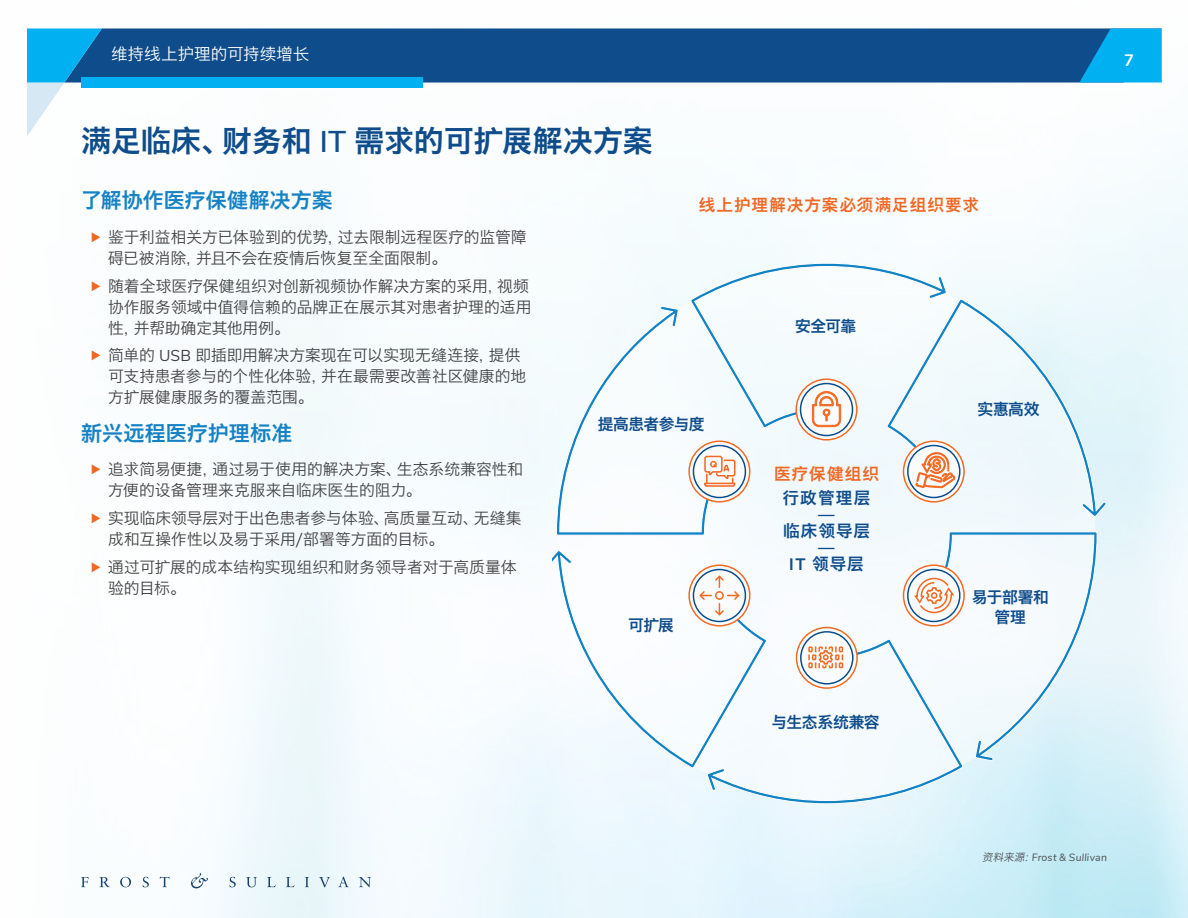
<style>
.page{position:relative;width:1188px;height:918px;background:#fff}
.page>*{position:absolute;margin:0;border:0;box-sizing:border-box;transform-origin:0 0}
.t1{font:30px "Hiragino Sans GB W6";letter-spacing:-.005em;color:#0e4c8b}
.t2{font:21px "Hiragino Sans GB W6";letter-spacing:.005em;color:#1582c5}
.t3{font:16.5px "Hiragino Sans GB W6";letter-spacing:.07em;color:#f26722}
.t4{font:16.5px "Hiragino Sans GB W6";letter-spacing:.07em;color:#0e4c8b}
.t5{font:16.5px "Hiragino Sans GB W3";letter-spacing:.01em;color:#fff}
.t6{font:700 16.5px "Nunito Sans";color:#0e4c8b}
.t7{font:700 16.5px "Nunito Sans";color:#fff}
.t8{font:15.75px/21px "Hiragino Sans GB W3";color:#414142}
.t9{font:15.75px/19.5px "Hiragino Sans GB W6";letter-spacing:-.025em;color:#0e4c8b;text-align:center}
.t10{font:italic 10.5px "Nunito Sans";letter-spacing:.02em;color:#4d4d4f}
.s1{font-family:"Nunito Sans";font-weight:600}
.s2{font-family:"Nunito Sans"}
.s3{font-family:"Nunito Sans";font-weight:700}
.s4{font-family:"Hiragino Sans GB W3"}
</style>
<div class="page">
<div style="left:0;top:0;width:723px;height:918px;background:linear-gradient(to right,#fefefe,#eaf7fe)"></div>
<div style="left:0;top:0;width:1188px;height:492px;background:#fff"></div>
<div style="left:102px;top:28px;width:1060px;height:54px;background:#0e4c8b"></div>
<div style="left:81px;top:77px;width:341px;height:11px;background:#00b0f0"></div>
<svg style="left:27px;top:28px;width:75px;height:108px"></svg>
<svg style="left:1079px;top:29px;width:83px;height:54px"></svg>
<svg style="left:81px;top:877px;width:8px;height:10px"></svg>
<svg style="left:100px;top:877px;width:10px;height:10px"></svg>
<svg style="left:120px;top:877px;width:11px;height:10px"></svg>
<svg style="left:143px;top:877px;width:6px;height:10px"></svg>
<svg style="left:160px;top:877px;width:9px;height:10px"></svg>
<svg style="left:229px;top:877px;width:7px;height:10px"></svg>
<svg style="left:246px;top:877px;width:11px;height:10px"></svg>
<svg style="left:267px;top:877px;width:9px;height:10px"></svg>
<svg style="left:286px;top:877px;width:9px;height:10px"></svg>
<svg style="left:305px;top:877px;width:4px;height:10px"></svg>
<svg style="left:319px;top:877px;width:11px;height:10px"></svg>
<svg style="left:338px;top:877px;width:11px;height:10px"></svg>
<svg style="left:359px;top:877px;width:12px;height:10px"></svg>
<svg style="left:191px;top:873px;width:17px;height:15px"></svg>
<div style="left:559px;top:265px;width:536px;height:536px;background:#f4fafd;border-radius:50%"></div>
<svg style="left:690px;top:263px;width:257px;height:176px"></svg>
<svg style="left:556px;top:306px;width:199px;height:230px"></svg>
<svg style="left:553px;top:550px;width:198px;height:218px"></svg>
<svg style="left:707px;top:626px;width:256px;height:178px"></svg>
<svg style="left:899px;top:531px;width:199px;height:230px"></svg>
<svg style="left:887px;top:298px;width:220px;height:219px"></svg>
<svg style="left:689px;top:565px;width:61px;height:61px"></svg>
<div style="left:688px;top:564px;width:62px;height:63px;border:1px solid #f26a23;border-radius:50%"></div>
<svg style="left:693px;top:570px;width:52px;height:51px"></svg>
<div style="left:693px;top:569px;width:53px;height:53px;border:1px solid #084d8c;border-radius:50%"></div>
<svg style="left:689px;top:441px;width:61px;height:61px"></svg>
<div style="left:688px;top:440px;width:62px;height:63px;border:1px solid #f26a23;border-radius:50%"></div>
<div style="left:693px;top:446px;width:52px;height:52px;background:#fafbfc;border-radius:50%"></div>
<div style="left:693px;top:445px;width:53px;height:53px;border:1px solid #084d8c;border-radius:50%"></div>
<svg style="left:796px;top:379px;width:61px;height:61px"></svg>
<div style="left:795px;top:379px;width:63px;height:62px;border:1px solid #f26a23;border-radius:50%"></div>
<svg style="left:801px;top:384px;width:52px;height:52px"></svg>
<div style="left:800px;top:383px;width:53px;height:53px;border:1px solid #084d8c;border-radius:50%"></div>
<svg style="left:904px;top:441px;width:60px;height:61px"></svg>
<div style="left:903px;top:440px;width:62px;height:63px;border:1px solid #f26a23;border-radius:50%"></div>
<svg style="left:908px;top:446px;width:52px;height:52px"></svg>
<div style="left:907px;top:445px;width:54px;height:53px;border:1px solid #084d8c;border-radius:50%"></div>
<svg style="left:904px;top:565px;width:60px;height:61px"></svg>
<div style="left:903px;top:564px;width:62px;height:63px;border:1px solid #f26a23;border-radius:50%"></div>
<svg style="left:908px;top:570px;width:52px;height:51px"></svg>
<div style="left:907px;top:569px;width:54px;height:53px;border:1px solid #084d8c;border-radius:50%"></div>
<svg style="left:797px;top:628px;width:60px;height:60px"></svg>
<div style="left:796px;top:627px;width:62px;height:62px;border:1px solid #f26a23;border-radius:50%"></div>
<div style="left:801px;top:632px;width:52px;height:52px;background:#fafbfc;border-radius:50%"></div>
<div style="left:800px;top:631px;width:54px;height:54px;border:1px solid #084d8c;border-radius:50%"></div>
<svg style="left:812px;top:391px;width:29px;height:36px"></svg>
<svg style="left:916px;top:453px;width:39px;height:35px"></svg>
<svg style="left:913px;top:577px;width:43px;height:37px"></svg>
<div style="left:931px;top:592px;width:7px;height:7px;border:2px solid #f26a23;border-radius:50%"></div>
<svg style="left:808px;top:646px;width:35px;height:23px"></svg>
<svg style="left:698px;top:574px;width:43px;height:43px"></svg>
<svg style="left:704px;top:455px;width:32px;height:32px"></svg>
<svg style="left:92px;top:513px;width:8px;height:10px"></svg>
<svg style="left:92px;top:562px;width:8px;height:10px"></svg>
<p class="t5" style="left:111px;top:44px;width:200px">维持线上护理的可持续增长</p>
<p class="t7" style="left:1124px;top:48px;width:11px">7</p>
<h1 class="t1" style="left:81px;top:121px;width:573px">满足临床、财务和 <span class="s1">IT</span> 需求的可扩展解决方案</h1>
<h2 class="t2" style="left:81px;top:187px;width:253px">了解协作医疗保健解决方案</h2>
<p class="t8" style="left:108px;top:226px;width:420px">鉴于利益相关方已体验到的优势，过去限制远程医疗的监管障碍已被消除，并且不会在疫情后恢复至全面限制。</p>
<p class="t8" style="left:108px;top:275px;width:425px">随着全球医疗保健组织对创新视频协作解决方案的采用，视频协作服务领域中值得信赖的品牌正在展示其对患者护理的适用性，并帮助确定其他用例。</p>
<p class="t8" style="left:108px;top:345px;width:420px">简单的 <span class="s2">USB</span> 即插即用解决方案现在可以实现无缝连接，提供可支持患者参与的个性化体验，并在最需要改善社区健康的地方扩展健康服务的覆盖范围。</p>
<h2 class="t2" style="left:81px;top:419px;width:213px">新兴远程医疗护理标准</h2>
<p class="t8" style="left:108px;top:459px;width:417px">追求简易便捷，通过易于使用的解决方案、生态系统兼容性和方便的设备管理来克服来自临床医生的阻力。</p>
<p class="t8" style="left:108px;top:508px;width:415px">实现临床领导层对于出色患者参与体验、高质量互动、无缝集成和互操作性以及易于采用/部署等方面的目标。</p>
<p class="t8" style="left:108px;top:556px;width:410px">通过可扩展的成本结构实现组织和财务领导者对于高质量体验的目标。</p>
<p class="t3" style="left:699px;top:194px;width:281px">线上护理解决方案必须满足组织要求</p>
<p class="t9" style="left:795px;top:315px;width:63px">安全可靠</p>
<p class="t9" style="left:978px;top:399px;width:63px">实惠高效</p>
<p class="t9" style="left:598px;top:414px;width:108px">提高患者参与度</p>
<p class="t3" style="left:774px;top:463px;width:106px">医疗保健组织</p>
<p class="t4" style="left:783px;top:487px;width:89px">行政管理层</p>
<p class="t6" style="left:818px;top:502px;width:18px">—</p>
<p class="t4" style="left:783px;top:520px;width:88px">临床领导层</p>
<p class="t6" style="left:818px;top:535px;width:18px">—</p>
<p class="t4" style="left:789px;top:553px;width:76px"><span class="s3">IT</span> 领导层</p>
<p class="t9" style="left:972px;top:587px;width:79px">易于部署和管理</p>
<p class="t9" style="left:628px;top:614px;width:47px">可扩展</p>
<p class="t9" style="left:772px;top:711px;width:109px">与生态系统兼容</p>
<p class="t10" style="left:982px;top:850px;width:126px"><span class="s4">资料来源：</span>Frost &amp; Sullivan</p>
</div>
